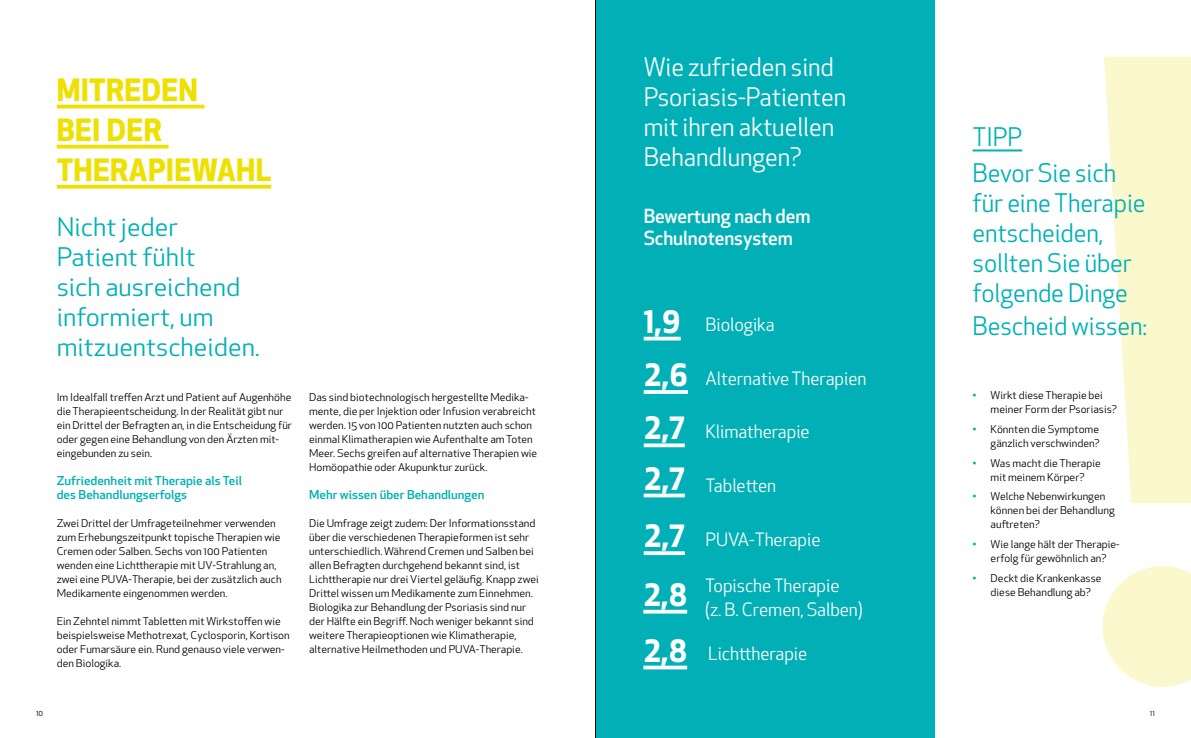
<style>
.page{position:relative;width:1191px;height:738px;background:#fff}
.page>*{position:absolute;margin:0;border:0;box-sizing:border-box;transform-origin:0 0}
.t1{font:500 826.1px "Apex New";color:#eee000}
.t2{font:700 30px/40px "Apex New";letter-spacing:.01em;color:#eee000}
.t3{font:700 30px/50.1px "Apex New";color:#fff}
.t4{font:25px/30px "Apex New";letter-spacing:-.005em;color:#00b0b6}
.t5{font:25px/30px "Apex New";letter-spacing:-.005em;color:#00b0b6;scale:1.06 1}
.t6{font:25px/30px "Apex New";letter-spacing:-.005em;color:#fff}
.t7{font:500 19px/22.8px "Apex New";letter-spacing:-.005em;color:#fff}
.t8{font:18px/24px "Apex New";letter-spacing:-.005em;color:#fff}
.t9{font:500 12px/14px "Apex New";color:#00b0b6;scale:1.06 1}
.t10{font:10.5px/14px "Apex New";color:#000;scale:1.06 1}
.t11{font:8px "Apex New";color:#000}
.s1{color:#00b0b6}
</style>
<div class="page">
<hr style="left:57px;top:105px;width:147px;height:3px;background:#eee000">
<hr style="left:57px;top:145px;width:111px;height:3px;background:#eee000">
<hr style="left:57px;top:185px;width:214px;height:3px;background:#eee000">
<div style="left:595px;top:0;width:340px;height:737px;background:#00b0b6"></div>
<svg style="left:643px;top:336px;width:37px;height:4px"></svg>
<svg style="left:643px;top:443px;width:42px;height:4px"></svg>
<svg style="left:643px;top:493px;width:42px;height:4px"></svg>
<svg style="left:643px;top:609px;width:44px;height:4px"></svg>
<svg style="left:643px;top:665px;width:44px;height:4px"></svg>
<hr style="left:643px;top:551px;width:42px;height:3px;background:#fff">
<hr style="left:643px;top:390px;width:45px;height:3px;background:#fff">
<hr style="left:972px;top:149px;width:50px;height:2px;background:#00b0b6">
<hr style="left:595px;top:0;width:1px;height:737px;background:#000">
<h2 class="t2" style="left:57px;top:68px;width:216px">MITREDEN<br>BEI DER<br>THERAPIEWAHL</h2>
<h3 class="t5" style="left:57px;top:212px;width:193px">Nicht jeder<br>Patient fühlt<br>sich ausreichend informiert, um mitzuentscheiden.</h3>
<p class="t10" style="left:57px;top:389px;width:223px">Im Idealfall treffen Arzt und Patient auf Augenhöhe die Therapieentscheidung. In der Realität gibt nur ein Drittel der Befragten an, in die Entscheidung für oder gegen eine Behandlung von den Ärzten mit&shy;eingebunden zu sein.</p>
<p class="t9" style="left:57px;top:472px;width:176px">Zufriedenheit mit Therapie als Teil des Behandlungserfolgs</p>
<p class="t10" style="left:57px;top:515px;width:214px">Zwei Drittel der Umfrageteilnehmer verwenden zum Erhebungszeitpunkt topische Therapien wie Cremen oder Salben. Sechs von 100 Patienten wenden eine Lichttherapie mit UV-Strahlung an, zwei eine PUVA-Therapie, bei der zusätzlich auch Medikamente eingenommen werden.</p>
<p class="t10" style="left:57px;top:613px;width:221px">Ein Zehntel nimmt Tabletten mit Wirkstoffen wie beispielsweise Methotrexat, Cyclosporin, Kortison oder Fumarsäure ein. Rund genauso viele verwen&shy;den Biologika.</p>
<p class="t11" style="left:36px;top:707px;width:9px">10</p>
<p class="t10" style="left:309px;top:389px;width:217px">Das sind biotechnologisch hergestellte Medika&shy;mente, die per Injektion oder Infusion verabreicht werden. 15 von 100 Patienten nutzten auch schon einmal Klimatherapien wie Aufenthalte am Toten Meer. Sechs greifen auf alternative Therapien wie Homöopathie oder Akupunktur zurück.</p>
<p class="t9" style="left:309px;top:486px;width:167px">Mehr wissen über Behandlungen</p>
<p class="t10" style="left:309px;top:515px;width:218px">Die Umfrage zeigt zudem: Der Informationsstand über die verschiedenen Therapieformen ist sehr unterschiedlich. Während Cremen und Salben bei allen Befragten durchgehend bekannt sind, ist Lichttherapie nur drei Viertel geläufig. Knapp zwei Drittel wissen um Medikamente zum Einnehmen.<br>Biologika zur Behandlung der Psoriasis sind nur der Hälfte ein Begriff. Noch weniger bekannt sind weitere Therapieoptionen wie Klimatherapie, alternative Heilmethoden und PUVA-Therapie.</p>
<h3 class="t6" style="left:643px;top:51px;width:204px">Wie zufrieden sind<br>Psoriasis-Patienten mit ihren aktuellen<br>Behandlungen?</h3>
<h3 class="t7" style="left:643px;top:204px;width:168px">Bewertung nach dem<br>Schulnotensystem</h3>
<h2 class="t3" style="left:643px;top:295px;width:39px">1,9</h2>
<h2 class="t3" style="left:643px;top:348px;width:46px">2,6</h2>
<h2 class="t3" style="left:643px;top:401px;width:43px">2,7<br>2,7</h2>
<h2 class="t3" style="left:643px;top:509px;width:43px">2,7</h2>
<h2 class="t3" style="left:643px;top:565px;width:45px;line-height:55.7px">2,8<br>2,8</h2>
<h3 class="t8" style="left:705px;top:312px;width:71px">Biologika</h3>
<h3 class="t8" style="left:705px;top:366px;width:162px">Alternative Therapien</h3>
<h3 class="t8" style="left:705px;top:419px;width:106px">Klimatherapie</h3>
<h3 class="t8" style="left:705px;top:473px;width:72px">Tabletten</h3>
<h3 class="t8" style="left:705px;top:526px;width:116px">PUVA-Therapie</h3>
<h3 class="t8" style="left:705px;top:573px;width:159px">Topische Therapie<br>(z. B. Cremen, Salben)</h3>
<h3 class="t8" style="left:708px;top:641px;width:101px">Lichttherapie</h3>
<h1 class="t1" style="left:1071px;top:-178px;width:183px">!</h1>
<p class="t11" style="left:1149px;top:707px;width:7px">11</p>
<h3 class="t4" style="left:972px;top:119px;width:145px;line-height:35.7px">TIPP<br>Bevor Sie sich</h3>
<h3 class="t4" style="left:972px;top:187px;width:175px">für eine Therapie entscheiden, sollten Sie über folgende Dinge</h3>
<h3 class="t4" style="left:972px;top:310px;width:176px">Bescheid wissen:</h3>
<p class="t10" style="left:990px;top:388px;width:121px;text-indent:-18px"><span class="s1">•</span> Wirkt diese Therapie bei meiner Form der Psoriasis?</p>
<p class="t10" style="left:972px;top:422px;width:121px;text-align:right"><span class="s1">•</span> Könnten die Symptome gänzlich verschwinden?</p>
<p class="t10" style="left:972px;top:455px;width:122px;text-align:center"><span class="s1">•</span> Was macht die Therapie mit meinem Körper?</p>
<p class="t10" style="left:990px;top:489px;width:119px;text-indent:-18px"><span class="s1">•</span> Welche Nebenwirkungen können bei der Behandlung auftreten?</p>
<p class="t10" style="left:972px;top:537px;width:140px;text-align:center"><span class="s1">•</span> Wie lange hält der Therapie&shy;erfolg für gewöhnlich an?</p>
<p class="t10" style="left:990px;top:570px;width:106px;text-indent:-18px"><span class="s1">•</span> Deckt die Krankenkasse diese Behandlung ab?</p>
</div>
